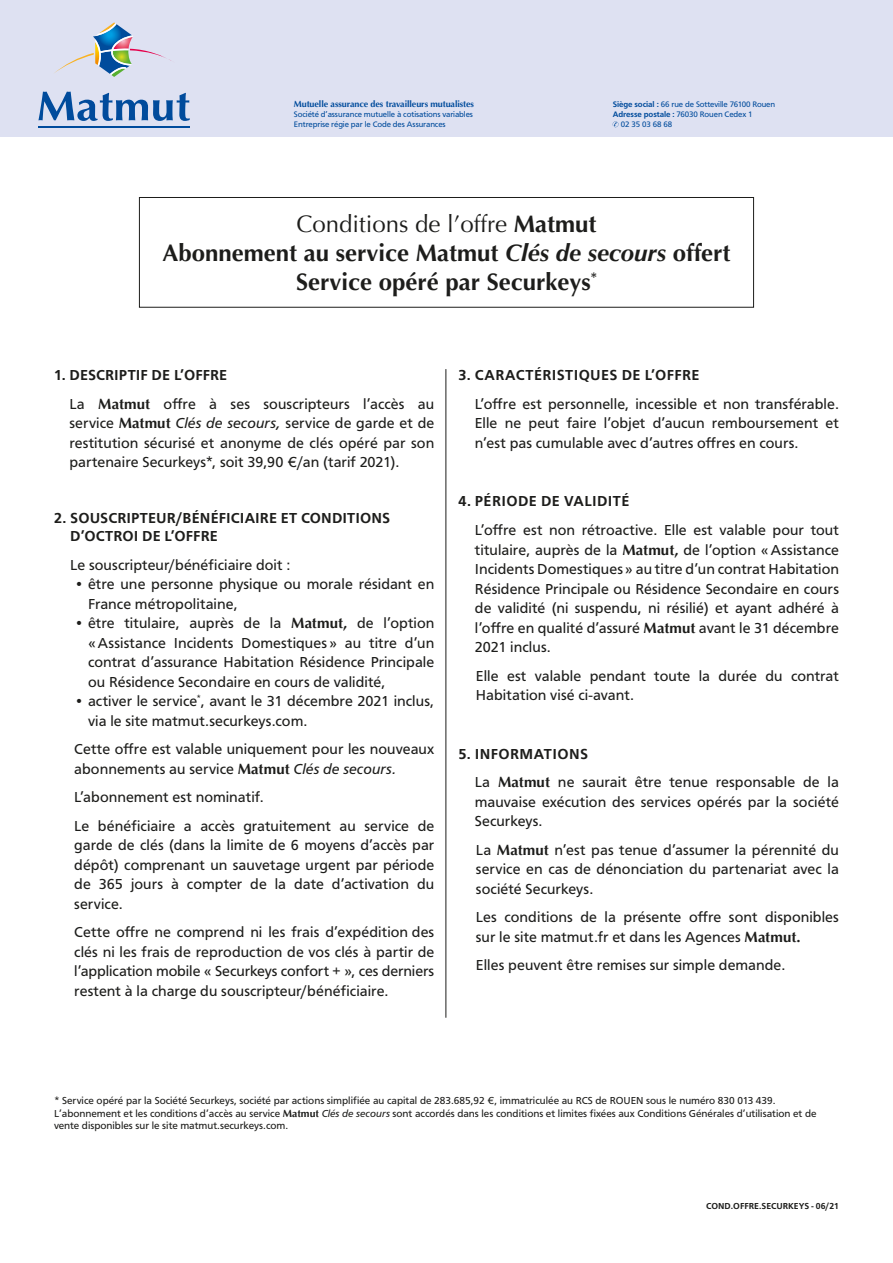
<style>
.page{position:relative;width:893px;height:1263px;background:#fff}
.page>*{position:absolute;margin:0;border:0;box-sizing:border-box;transform-origin:0 0}
.t1{font:700 24px "Optima";color:#1d1d1b}
.t2{font:24px "Optima";color:#1d1d1b}
.t3{font:15px/19.5px "Carto Gothic Std";letter-spacing:.005em;color:#1d1d1b}
.t4{font:700 15px/18px "Carto Gothic Std";letter-spacing:.01em;color:#1d1d1b}
.t5{font:10.5px/12.6px "Carto Gothic Std";color:#1d1d1b}
.t6{font:700 9px "Optima";letter-spacing:-.01em;color:#004b9c}
.t7{font:700 9px "Carto Gothic Std";color:#1d1d1b}
.t8{font:8.25px/9.9px "Carto Gothic Std";letter-spacing:-.01em;color:#004b9c}
.s1{font-weight:700}
.s2{font-style:italic}
.s3{font-family:"Optima";font-weight:700}
</style>
<div class="page">
<div style="left:0;top:0;width:893px;height:136px;background:#dee1f2"></div>
<svg style="left:38px;top:92px;width:152px;height:29px"></svg>
<hr style="left:39px;top:127px;width:151px;height:1px;background:#004b9c">
<svg style="left:54px;top:22px;width:117px;height:55px"></svg>
<svg style="left:612px;top:121px;width:7px;height:6px"></svg>
<hr style="left:446px;top:369px;width:1px;height:649px;background:#1d1d1b">
<div style="left:139px;top:197px;width:615px;height:110px;border:1px solid #1d1d1b"></div>
<p class="t6" style="left:294px;top:99px;width:182px">Mutuelle assurance des travailleurs mutualistes</p>
<p class="t8" style="left:294px;top:110px;width:181px">Société d’assurance mutuelle à cotisations variables<br>Entreprise régie par le Code des Assurances</p>
<p class="t8" style="left:613px;top:99px;width:164px"><span class="s1">Siège social :</span> 66 rue de Sotteville 76100 Rouen</p>
<p class="t8" style="left:613px;top:109px;width:141px"><span class="s1">Adresse postale :</span> 76030 Rouen Cedex 1</p>
<p class="t8" style="left:621px;top:119px;width:53px">02 35 03 68 68</p>
<p class="t2" style="left:296px;top:210px;width:302px">Conditions de l’offre <span class="s1">Matmut</span></p>
<p class="t1" style="left:162px;top:239px;width:570px">Abonnement au service Matmut <span class="s2">Clés de secours</span> offert</p>
<p class="t1" style="left:296px;top:268px;width:302px">Service opéré par Securkeys<sup>*</sup></p>
<p class="t3" style="left:69px;top:361px;width:366px;line-height:28.5px;text-indent:-15px"><span class="s1">1. DESCRIPTIF DE L’OFFRE<br></span>La <span class="s3">Matmut</span> offre à ses souscripteurs l’accès au</p>
<p class="t3" style="left:69px;top:414px;width:366px;text-align:justify">service <span class="s3">Matmut</span> <span class="s2">Clés de secours,</span> service de garde et de restitution sécurisé et anonyme de clés opéré par son partenaire Securkeys*, soit 39,90 €/an (tarif 2021).</p>
<p class="t4" style="left:70px;top:509px;width:322px;text-indent:-16px">2. SOUSCRIPTEUR/BÉNÉFICIAIRE ET CONDITIONS<br>D’OCTROI DE L’OFFRE</p>
<p class="t3" style="left:70px;top:555px;width:222px">Le souscripteur/bénéficiaire doit :</p>
<p class="t3" style="left:88px;top:574px;width:348px;text-indent:-14px">• être une personne physique ou morale résidant en<br>France métropolitaine,</p>
<p class="t3" style="left:88px;top:613px;width:348px;text-align:justify;text-indent:-14px">• être titulaire, auprès de la <span class="s3">Matmut,</span> de l’option «Assistance Incidents Domestiques» au titre d’un contrat d’assurance Habitation Résidence Principale ou Résidence Secondaire en cours de validité,</p>
<p class="t3" style="left:88px;top:691px;width:348px;text-indent:-14px">• activer le service<sup>*</sup>, avant le 31 décembre 2021 inclus, via le site matmut.securkeys.com.</p>
<p class="t3" style="left:74px;top:739px;width:362px">Cette offre est valable uniquement pour les nouveaux abonnements au service <span class="s3">Matmut</span> <span class="s2">Clés de secours.</span></p>
<p class="t3" style="left:74px;top:787px;width:191px">L’abonnement est nominatif.</p>
<p class="t3" style="left:74px;top:816px;width:362px;text-align:justify">Le bénéficiaire a accès gratuitement au service de garde de clés (dans la limite de 6 moyens d’accès par dépôt) comprenant un sauvetage urgent par période de 365 jours à compter de la date d’activation du service.</p>
<p class="t3" style="left:74px;top:922px;width:362px;text-align:justify">Cette offre ne comprend ni les frais d’expédition des clés ni les frais de reproduction de vos clés à partir de l’application mobile « Securkeys confort + », ces derniers restent à la charge du souscripteur/bénéficiaire.</p>
<p class="t3" style="left:475px;top:361px;width:366px;line-height:28.5px;text-indent:-16px"><span class="s1">3. CARACTÉRISTIQUES DE L’OFFRE<br></span>L’offre est personnelle, incessible et non transférable.</p>
<p class="t3" style="left:475px;top:414px;width:366px">Elle ne peut faire l’objet d’aucun remboursement et n’est pas cumulable avec d’autres offres en cours.</p>
<p class="t3" style="left:475px;top:487px;width:365px;line-height:28.5px;text-indent:-16px"><span class="s1">4. PÉRIODE DE VALIDITÉ<br></span>L’offre est non rétroactive. Elle est valable pour tout</p>
<p class="t3" style="left:475px;top:540px;width:365px;text-align:justify">titulaire, auprès de la <span class="s3">Matmut,</span> de l’option «Assistance Incidents Domestiques» au titre d’un contrat Habitation Résidence Principale ou Résidence Secondaire en cours de validité (ni suspendu, ni résilié) et ayant adhéré à l’offre en qualité d’assuré <span class="s3">Matmut</span> avant le 31 décembre 2021 inclus.</p>
<p class="t3" style="left:476px;top:666px;width:365px">Elle est valable pendant toute la durée du contrat<br>Habitation visé ci-avant.</p>
<p class="t3" style="left:475px;top:739px;width:366px;line-height:28.5px;text-indent:-16px"><span class="s1">5. INFORMATIONS<br></span>La <span class="s3">Matmut</span> ne saurait être tenue responsable de la</p>
<p class="t3" style="left:475px;top:792px;width:366px">mauvaise exécution des services opérés par la société<br>Securkeys.</p>
<p class="t3" style="left:476px;top:840px;width:365px;text-align:justify">La <span class="s3">Matmut</span> n’est pas tenue d’assumer la pérennité du service en cas de dénonciation du partenariat avec la société Securkeys.</p>
<p class="t3" style="left:476px;top:907px;width:364px">Les conditions de la présente offre sont disponibles sur le site matmut.fr et dans les Agences <span class="s3">Matmut.</span></p>
<p class="t3" style="left:476px;top:955px;width:311px">Elles peuvent être remises sur simple demande.</p>
<p class="t5" style="left:54px;top:1094px;width:723px">* Service opéré par la Société Securkeys, société par actions simplifiée au capital de 283.685,92 €, immatriculée au RCS de ROUEN sous le numéro 830 013 439.</p>
<p class="t5" style="left:54px;top:1107px;width:764px">L’abonnement et les conditions d’accès au service <span class="s3">Matmut</span> <span class="s2">Clés de secours</span> sont accordés dans les conditions et limites fixées aux Conditions Générales d’utilisation et de vente disponibles sur le site matmut.securkeys.com.</p>
<p class="t7" style="left:706px;top:1201px;width:134px">COND.OFFRE.SECURKEYS - 06/21</p>
</div>
